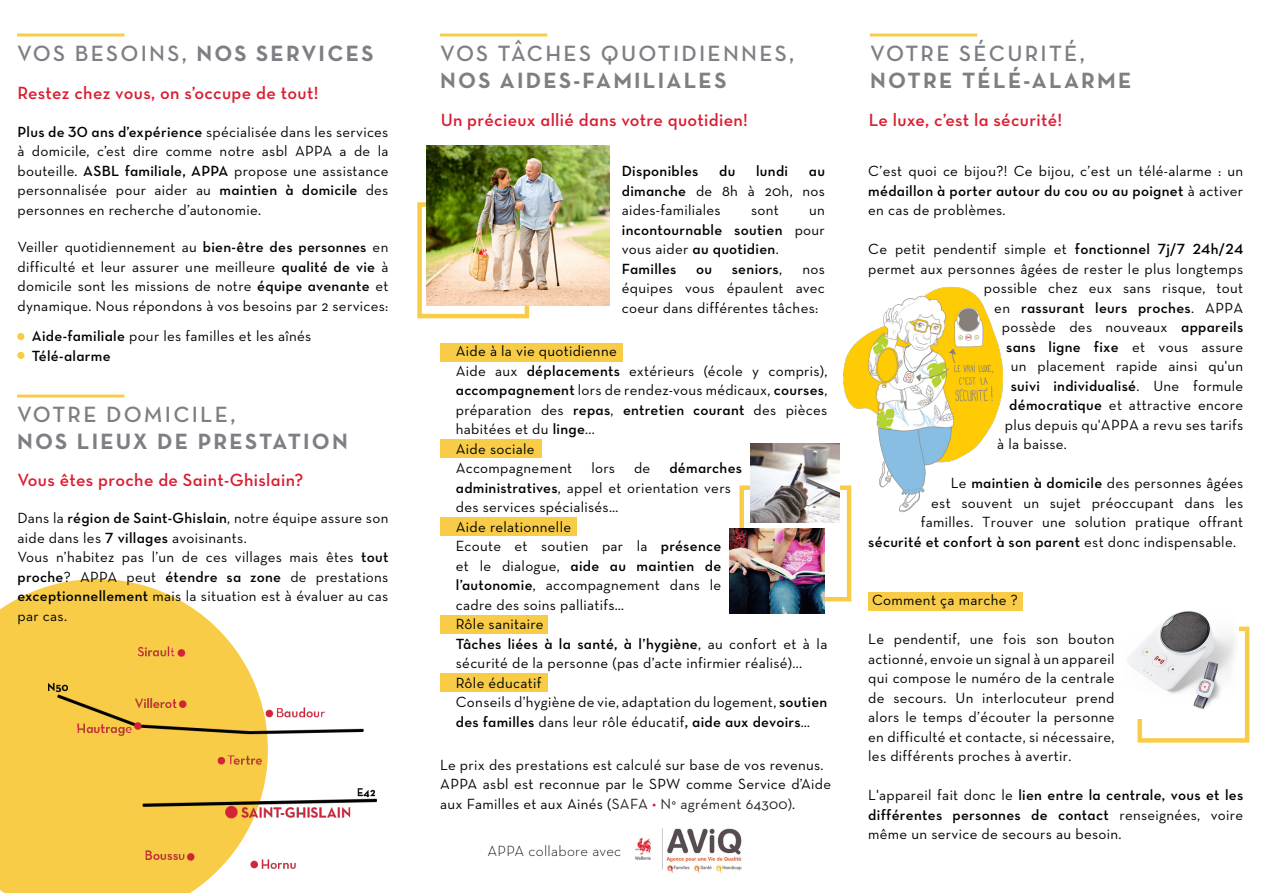
<style>
.page{position:relative;width:1263px;height:893px;background:#fff}
.page>*{position:absolute;margin:0;border:0;box-sizing:border-box;transform-origin:0 0}
.titre{font:22.5px "Neutra Text Demi Alt";letter-spacing:.1em;color:#7e7f84}
.titre-2{font:700 22.5px "Neutra Text";letter-spacing:.1em;color:#7e7f84}
.lieu{font:18px "Neutra Text Demi Alt";letter-spacing:.02em;color:#d91e32}
.lieu-2{font:15px/19.5px "Neutra Text";letter-spacing:.02em;color:#000001;text-align:justify}
.lieu-3{font:15px/19.5px "Neutra Text";letter-spacing:.02em;color:#000302;text-align:justify}
.lieu-4{font:15px/19.5px "Neutra Text Demi Alt";letter-spacing:.02em;color:#000001;text-align:justify}
.lieu-5{font:300 15px "Neutra Text";letter-spacing:.02em;color:#000302}
.lieu-6{font:15px "Neutra Text Demi Alt";letter-spacing:.02em;color:#000302}
.s1{font-family:"Neutra Text";font-weight:700}
.s2{font-family:"Neutra Text Demi Alt"}
.s3{font-family:"Neutra Text"}
.s4{color:#231f20}
.s5{color:#d91e32}
</style>
<div class="page">
<div style="left:868px;top:593px;width:155px;height:18px;background:#f8cc47"></div>
<img style="left:843px;top:287px;width:160px;height:238px">
<div style="left:1137px;top:627px;width:112px;height:116px;border:4px solid #f8cc47"></div>
<img style="left:1127px;top:611px;width:111px;height:107px">
<div style="left:417px;top:202px;width:112px;height:116px;border:4px solid #f8cc47"></div>
<img style="left:427px;top:146px;width:182px;height:159px">
<div style="left:440px;top:343px;width:182px;height:19px;background:#f8cc47"></div>
<div style="left:440px;top:439px;width:102px;height:19px;background:#f8cc47"></div>
<div style="left:440px;top:518px;width:137px;height:18px;background:#f8cc47"></div>
<div style="left:440px;top:615px;width:108px;height:19px;background:#f8cc47"></div>
<div style="left:441px;top:674px;width:107px;height:18px;background:#f8cc47"></div>
<hr style="left:440px;top:33px;width:107px;height:3px;background:#f8cc47">
<hr style="left:870px;top:33px;width:107px;height:3px;background:#f8cc47">
<img style="left:635px;top:828px;width:107px;height:45px">
<div style="left:739px;top:485px;width:112px;height:116px;border:4px solid #f8cc47"></div>
<img style="left:750px;top:443px;width:90px;height:80px">
<img style="left:730px;top:528px;width:94px;height:86px">
<div style="left:17px;top:333px;width:8px;height:7px;background:#f8cc47;border-radius:50%"></div>
<div style="left:17px;top:352px;width:8px;height:7px;background:#f8cc47;border-radius:50%"></div>
<hr style="left:17px;top:33px;width:107px;height:3px;background:#f8cc47">
<svg style="left:0;top:579px;width:216px;height:314px;fill:#f8cc47"></svg>
<hr style="left:17px;top:395px;width:107px;height:3px;background:#f8cc47">
<img style="left:21px;top:627px;width:356px;height:255px">
<p class="titre" style="left:17px;top:40px;width:358px">VOS BESOINS, <span class="s1">NOS SERVICES</span></p>
<p class="lieu" style="left:17px;top:82px;width:303px">Restez chez vous, on s’occupe de tout!</p>
<p class="lieu-3" style="left:17px;top:122px;width:372px"><span class="s2">Plus de 30 ans d’expérience</span> spécialisée dans les services à domicile, c’est dire comme notre asbl APPA a de la bouteille. <span class="s2">ASBL familiale, APPA</span> propose une assistance personnalisée pour aider au <span class="s2">maintien à domicile</span> des personnes en recherche d’autonomie.</p>
<p class="lieu-3" style="left:17px;top:237px;width:372px">Veiller quotidiennement au <span class="s2">bien-être des personnes</span> en difficulté et leur assurer une meilleure <span class="s2">qualité de vie</span> à domicile sont les missions de notre <span class="s2">équipe avenante</span> et dynamique. Nous répondons à vos besoins par 2 services:</p>
<p class="lieu-3" style="left:32px;top:326px;width:281px"><span class="s2">Aide-familiale</span> pour les familles et les aînés</p>
<p class="lieu-6" style="left:32px;top:346px;width:80px">Télé-alarme</p>
<p class="titre" style="left:17px;top:401px;width:220px">VOTRE DOMICILE,</p>
<p class="titre-2" style="left:17px;top:428px;width:332px">NOS LIEUX DE PRESTATION</p>
<p class="lieu" style="left:18px;top:469px;width:287px">Vous êtes proche de Saint-Ghislain?</p>
<p class="lieu-3" style="left:18px;top:508px;width:372px">Dans la <span class="s2">région de Saint-Ghislain</span>, notre équipe assure son aide dans les <span class="s2">7 villages</span> avoisinants.</p>
<p class="lieu-3" style="left:18px;top:547px;width:372px">Vous n’habitez pas l’un de ces villages mais êtes <span class="s2">tout proche</span>? APPA peut <span class="s2">étendre sa zone</span> de prestations <span class="s2">exceptionnellement</span> mais la situation est à évaluer au cas par cas.</p>
<p class="titre" style="left:440px;top:40px;width:356px">VOS TÂCHES QUOTIDIENNES,</p>
<p class="titre-2" style="left:440px;top:67px;width:288px">NOS AIDES-FAMILIALES</p>
<p class="titre" style="left:870px;top:40px;width:216px">VOTRE SÉCURITÉ,</p>
<p class="titre-2" style="left:870px;top:67px;width:263px">NOTRE TÉLÉ-ALARME</p>
<p class="lieu" style="left:441px;top:109px;width:309px">Un précieux allié dans votre quotidien!</p>
<p class="lieu" style="left:869px;top:109px;width:195px">Le luxe, c’est la sécurité!</p>
<p class="lieu-4" style="left:622px;top:161px;width:78px">Disponibles</p>
<p class="lieu-4" style="left:719px;top:161px;width:18px">du</p>
<p class="lieu-4" style="left:756px;top:161px;width:34px">lundi</p>
<p class="lieu-2" style="left:622px;top:161px;width:205px;text-indent:187px"><span class="s2">au dimanche</span> de 8h à 20h, nos aides-familiales</p>
<p class="lieu-2" style="left:751px;top:200px;width:29px">sont</p>
<p class="lieu-4" style="left:622px;top:200px;width:205px;text-indent:187px"><span class="s3">un </span>incontournable soutien <span class="s3">pour vous aider</span> au quotidien<span class="s3">.</span></p>
<p class="lieu-4" style="left:622px;top:259px;width:56px">Familles</p>
<p class="lieu-4" style="left:696px;top:259px;width:18px">ou</p>
<p class="lieu-4" style="left:732px;top:259px;width:52px">seniors<span class="s3">,</span></p>
<p class="lieu-2" style="left:622px;top:259px;width:205px;text-indent:181px">nos équipes vous épaulent avec coeur dans différentes tâches:</p>
<p class="lieu-2" style="left:456px;top:341px;width:162px">Aide à la vie quotidienne</p>
<p class="lieu-2" style="left:456px;top:360px;width:373px">Aide aux <span class="s2">déplacements</span> extérieurs (école y compris), <span class="s2">accompagnement</span> lors de rendez-vous médicaux, <span class="s2">courses</span>, préparation des <span class="s2">repas</span>, <span class="s2">entretien courant</span> des pièces habitées et du <span class="s2">linge</span>...</p>
<p class="lieu-2" style="left:456px;top:438px;width:80px">Aide sociale</p>
<p class="lieu-2" style="left:456px;top:458px;width:118px">Accompagnement</p>
<p class="lieu-2" style="left:591px;top:458px;width:25px">lors</p>
<p class="lieu-2" style="left:634px;top:458px;width:18px">de</p>
<p class="lieu-2" style="left:456px;top:458px;width:288px;text-align:left;text-indent:213px"><span class="s2">démarches administratives</span>, appel et orientation vers des services spécialisés…</p>
<p class="lieu-2" style="left:456px;top:516px;width:117px">Aide relationnelle</p>
<p class="lieu-2" style="left:456px;top:536px;width:267px">Ecoute et soutien par la <span class="s2">présence </span>et le dialogue, <span class="s2">aide au maintien de l’autonomie</span>, accompagnement dans le cadre des soins palliatifs…</p>
<p class="lieu-2" style="left:456px;top:614px;width:89px">Rôle sanitaire</p>
<p class="lieu-2" style="left:456px;top:633px;width:373px"><span class="s2">Tâches liées à la santé, à l’hygiène</span>, au confort et à la sécurité de la personne (pas d’acte infirmier réalisé)...</p>
<p class="lieu-2" style="left:456px;top:672px;width:87px">Rôle éducatif</p>
<p class="lieu-2" style="left:456px;top:692px;width:373px">Conseils d’hygiène de vie, adaptation du logement, <span class="s2">soutien des familles</span> dans leur rôle éducatif<span class="s2">, aide aux devoirs</span>…</p>
<p class="lieu-3" style="left:440px;top:754px;width:385px">Le prix des prestations est calculé sur base de vos revenus.</p>
<p class="lieu-3" style="left:440px;top:774px;width:392px">APPA asbl est reconnue par le SPW comme Service d’Aide aux Familles et aux Ainés (<span class="s4">SAFA</span> <span class="s5">•</span> <span class="s4">N° agrément 64300)</span>.</p>
<p class="lieu-5" style="left:487px;top:842px;width:135px">APPA collabore avec</p>
<p class="lieu-2" style="left:868px;top:161px;width:377px">C’est quoi ce bijou?! Ce bijou, c’est un télé-alarme : un <span class="s2">médaillon à porter autour du cou ou au poignet</span> à activer en cas de problèmes.</p>
<p class="lieu-2" style="left:868px;top:239px;width:376px">Ce petit pendentif simple et <span class="s2">fonctionnel 7j/7 24h/24</span></p>
<p class="lieu-2" style="left:868px;top:259px;width:377px">permet aux personnes âgées de rester le plus longtemps</p>
<p class="lieu-2" style="left:984px;top:278px;width:261px">possible chez eux sans risque, tout</p>
<p class="lieu-4" style="left:994px;top:298px;width:251px"><span class="s3">en</span> rassurant leurs proches<span class="s3">. APPA</span></p>
<p class="lieu-2" style="left:1002px;top:317px;width:243px">possède des nouveaux <span class="s2">appareils</span></p>
<p class="lieu-4" style="left:1006px;top:337px;width:238px">sans ligne fixe <span class="s3">et vous assure</span></p>
<p class="lieu-2" style="left:1011px;top:356px;width:234px">un placement rapide ainsi qu'un</p>
<p class="lieu-4" style="left:1011px;top:376px;width:234px">suivi individualisé<span class="s3">. Une formule</span></p>
<p class="lieu-2" style="left:1009px;top:395px;width:235px"><span class="s2">démocratique</span> et attractive encore</p>
<p class="lieu-2" style="left:1005px;top:415px;width:240px">plus depuis qu'APPA a revu ses tarifs</p>
<p class="lieu-2" style="left:997px;top:434px;width:71px">à la baisse.</p>
<p class="lieu-2" style="left:951px;top:473px;width:294px">Le <span class="s2">maintien à domicile</span> des personnes âgées</p>
<p class="lieu-2" style="left:931px;top:493px;width:314px">est souvent un sujet préoccupant dans les</p>
<p class="lieu-2" style="left:921px;top:512px;width:324px">familles. Trouver une solution pratique offrant</p>
<p class="lieu-4" style="left:868px;top:532px;width:369px">sécurité et confort à son parent <span class="s3">est donc indispensable.</span></p>
<p class="lieu-2" style="left:872px;top:590px;width:147px">Comment ça marche ?</p>
<p class="lieu-2" style="left:868px;top:629px;width:248px">Le pendentif, une fois son bouton actionné, envoie un signal à un appareil qui compose le numéro de la centrale de secours. Un interlocuteur prend alors le temps d’écouter la personne en difficulté et contacte, si nécessaire, les différents proches à avertir.</p>
<p class="lieu-2" style="left:868px;top:785px;width:377px">L'appareil fait donc le <span class="s2">lien entre la centrale, vous et les différentes personnes de contact</span> renseignées, voire même un service de secours au besoin.</p>
</div>
